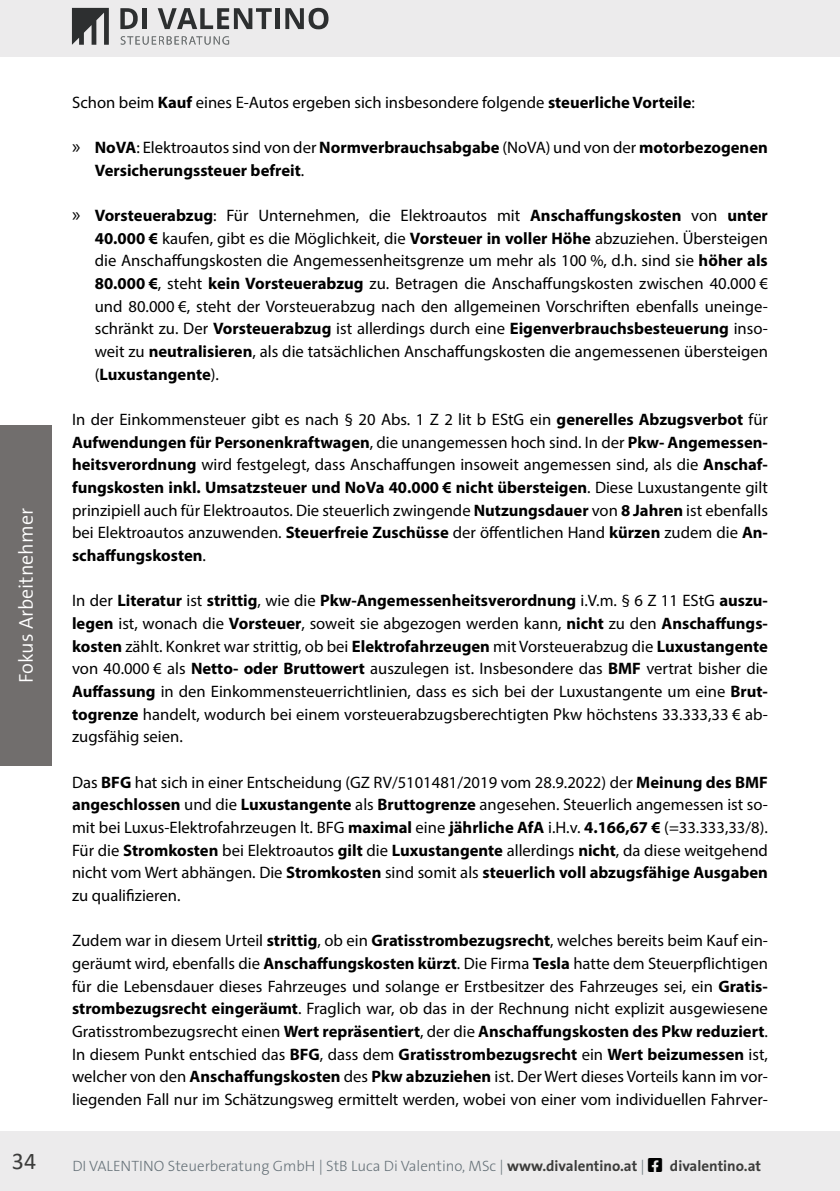
<style>
.page{position:relative;width:840px;height:1191px;background:#fff}
.page>*{position:absolute;margin:0;border:0;box-sizing:border-box;transform-origin:0 0}
.t1{font:24px "Calibri";color:#3c3c3b}
.t2{font:300 20px "The Sans B4";color:#fff}
.t3{font:16.6px/22.6px "Myriad Pro";color:#000;text-align:justify}
.t4{font:700 16.6px/22.6px "Myriad Pro";color:#000}
.t5{font:300 15px "The Sans B3";color:#68737a}
.s1{font-weight:700}
.s2{font-weight:400;font-size:20px}
.s3{font-weight:400}
.s4{font-size:20px}
.s5{font-family:"The Sans B7";font-weight:700;color:#3c3c3b}
.s6{color:#000}
</style>
<div class="page">
<hr style="left:839px;top:1131px;width:1px;height:60px;background:#ecebec">
<div style="left:0;top:1131px;width:839px;height:60px;background:#ecebec"></div>
<div style="left:0;top:0;width:839px;height:57px;background:#ecebec"></div>
<svg style="left:72px;top:8px;width:37px;height:37px"></svg>
<svg style="left:285px;top:8px;width:43px;height:21px"></svg>
<svg style="left:120px;top:8px;width:18px;height:21px"></svg>
<svg style="left:158px;top:8px;width:113px;height:21px"></svg>
<div style="left:142px;top:8px;width:5px;height:21px;background:#2d2f30"></div>
<hr style="left:275px;top:8px;width:4px;height:21px;background:#2d2f30">
<svg style="left:120px;top:36px;width:109px;height:9px"></svg>
<hr style="left:839px;top:0;width:1px;height:57px;background:#ecebec">
<div style="left:0;top:425px;width:51px;height:340px;background:#716e6d"></div>
<p class="t2" style="left:16px;top:683px;width:176px;rotate:-90deg">Fokus Arbeitnehmer</p>
<p class="t3" style="left:72px;top:91px;width:624px">Schon beim <span class="s1">Kauf</span> eines E-Autos ergeben sich insbesondere folgende <span class="s1">steuerliche Vorteile</span>:</p>
<p class="t4" style="left:95px;top:136px;width:674px;text-indent:-23px"><span class="s2">»</span> NoVA<span class="s3">: Elektroautos sind von der</span> Normverbrauchsabgabe <span class="s3">(NoVA) und von der</span> motorbezogenen<br>Versicherungssteuer befreit<span class="s3">.</span></p>
<p class="t3" style="left:95px;top:204px;width:674px;text-indent:-23px"><span class="s4">»</span> <span class="s1">Vorsteuerabzug</span>: Für Unternehmen, die Elektroautos mit <span class="s1">Anschaffungskosten</span> von <span class="s1">unter 40.000 €</span> kaufen, gibt es die Möglichkeit, die <span class="s1">Vorsteuer in voller Höhe</span> abzuziehen. Übersteigen die Anschaffungskosten die Angemessenheitsgrenze um mehr als 100 %, d.h. sind sie <span class="s1">höher als 80.000 €</span>, steht <span class="s1">kein Vorsteuerabzug</span> zu. Betragen die Anschaffungskosten zwischen 40.000 € und 80.000 €, steht der Vorsteuerabzug nach den allgemeinen Vorschriften ebenfalls uneinge&shy;schränkt zu. Der <span class="s1">Vorsteuerabzug</span> ist allerdings durch eine <span class="s1">Eigenverbrauchsbesteuerung</span> inso&shy;weit zu <span class="s1">neutralisieren</span>, als die tatsächlichen Anschaffungskosten die angemessenen übersteigen (<span class="s1">Luxustangente</span>).</p>
<p class="t3" style="left:72px;top:408px;width:697px">In der Einkommensteuer gibt es nach § 20 Abs. 1 Z 2 lit b EStG ein <span class="s1">generelles Abzugsverbot</span> für <span class="s1">Aufwendungen für Personenkraftwagen</span>, die unangemessen hoch sind. In der <span class="s1">Pkw- Angemessen&shy;heitsverordnung</span> wird festgelegt, dass Anschaffungen insoweit angemessen sind, als die <span class="s1">Anschaf&shy;fungskosten inkl. Umsatzsteuer und NoVa 40.000 € nicht übersteigen</span>. Diese Luxustangente gilt prinzipiell auch für Elektroautos. Die steuerlich zwingende <span class="s1">Nutzungsdauer</span> von <span class="s1">8 Jahren</span> ist ebenfalls bei Elektroautos anzuwenden. <span class="s1">Steuerfreie Zuschüsse</span> der öffentlichen Hand <span class="s1">kürzen</span> zudem die <span class="s1">An&shy;schaffungskosten</span>.</p>
<p class="t3" style="left:72px;top:589px;width:697px">In der <span class="s1">Literatur</span> ist <span class="s1">strittig</span>, wie die <span class="s1">Pkw-Angemessenheitsverordnung</span> i.V.m. § 6 Z 11 EStG <span class="s1">auszu&shy;legen</span> ist, wonach die <span class="s1">Vorsteuer</span>, soweit sie abgezogen werden kann, <span class="s1">nicht</span> zu den <span class="s1">Anschaffungs&shy;kosten</span> zählt. Konkret war strittig, ob bei <span class="s1">Elektrofahrzeugen</span> mit Vorsteuerabzug die <span class="s1">Luxustangente </span>von 40.000 € als <span class="s1">Netto- oder Bruttowert</span> auszulegen ist. Insbesondere das <span class="s1">BMF</span> vertrat bisher die <span class="s1">Auffassung</span> in den Einkommensteuerrichtlinien, dass es sich bei der Luxustangente um eine <span class="s1">Brut&shy;togrenze</span> handelt, wodurch bei einem vorsteuerabzugsberechtigten Pkw höchstens 33.333,33 € ab&shy;zugsfähig seien.</p>
<p class="t3" style="left:72px;top:770px;width:697px">Das <span class="s1">BFG</span> hat sich in einer Entscheidung (GZ RV/5101481/2019 vom 28.9.2022) der <span class="s1">Meinung des BMF angeschlossen</span> und die <span class="s1">Luxustangente</span> als <span class="s1">Bruttogrenze</span> angesehen. Steuerlich angemessen ist so&shy;mit bei Luxus-Elektrofahrzeugen lt. BFG <span class="s1">maximal</span> eine <span class="s1">jährliche AfA</span> i.H.v. <span class="s1">4.166,67 €</span> (=33.333,33/8).<br>Für die <span class="s1">Stromkosten</span> bei Elektroautos <span class="s1">gilt</span> die <span class="s1">Luxustangente</span> allerdings <span class="s1">nicht</span>, da diese weitgehend nicht vom Wert abhängen. Die <span class="s1">Stromkosten</span> sind somit als <span class="s1">steuerlich voll abzugsfähige Ausgaben </span>zu qualifizieren.</p>
<p class="t3" style="left:72px;top:929px;width:697px">Zudem war in diesem Urteil <span class="s1">strittig</span>, ob ein <span class="s1">Gratisstrombezugsrecht</span>, welches bereits beim Kauf ein&shy;geräumt wird, ebenfalls die <span class="s1">Anschaffungskosten kürzt</span>. Die Firma <span class="s1">Tesla</span> hatte dem Steuerpflichtigen für die Lebensdauer dieses Fahrzeuges und solange er Erstbesitzer des Fahrzeuges sei, ein <span class="s1">Gratis&shy;strombezugsrecht eingeräumt</span>. Fraglich war, ob das in der Rechnung nicht explizit ausgewiesene Gratisstrombezugsrecht einen <span class="s1">Wert repräsentiert</span>, der die <span class="s1">Anschaffungskosten des Pkw reduziert</span>.<br>In diesem Punkt entschied das <span class="s1">BFG</span>, dass dem <span class="s1">Gratisstrombezugsrecht</span> ein <span class="s1">Wert beizumessen</span> ist, welcher von den <span class="s1">Anschaffungskosten</span> des <span class="s1">Pkw abzuziehen</span> ist. Der Wert dieses Vorteils kann im vor&shy;liegenden Fall nur im Schätzungsweg ermittelt werden, wobei von einer vom individuellen Fahrver-</p>
<h1 class="t1" style="left:12px;top:1144px;width:26px">34</h1>
<p class="t5" style="left:72px;top:1158px;width:689px">DI VALENTINO Steuerberatung GmbH | StB Luca Di Valentino, MSc | <span class="s5">www.divalentino.at</span> | <span class="s6">□□▲❑◆</span> <span class="s5">divalentino.at</span></p>
</div>
